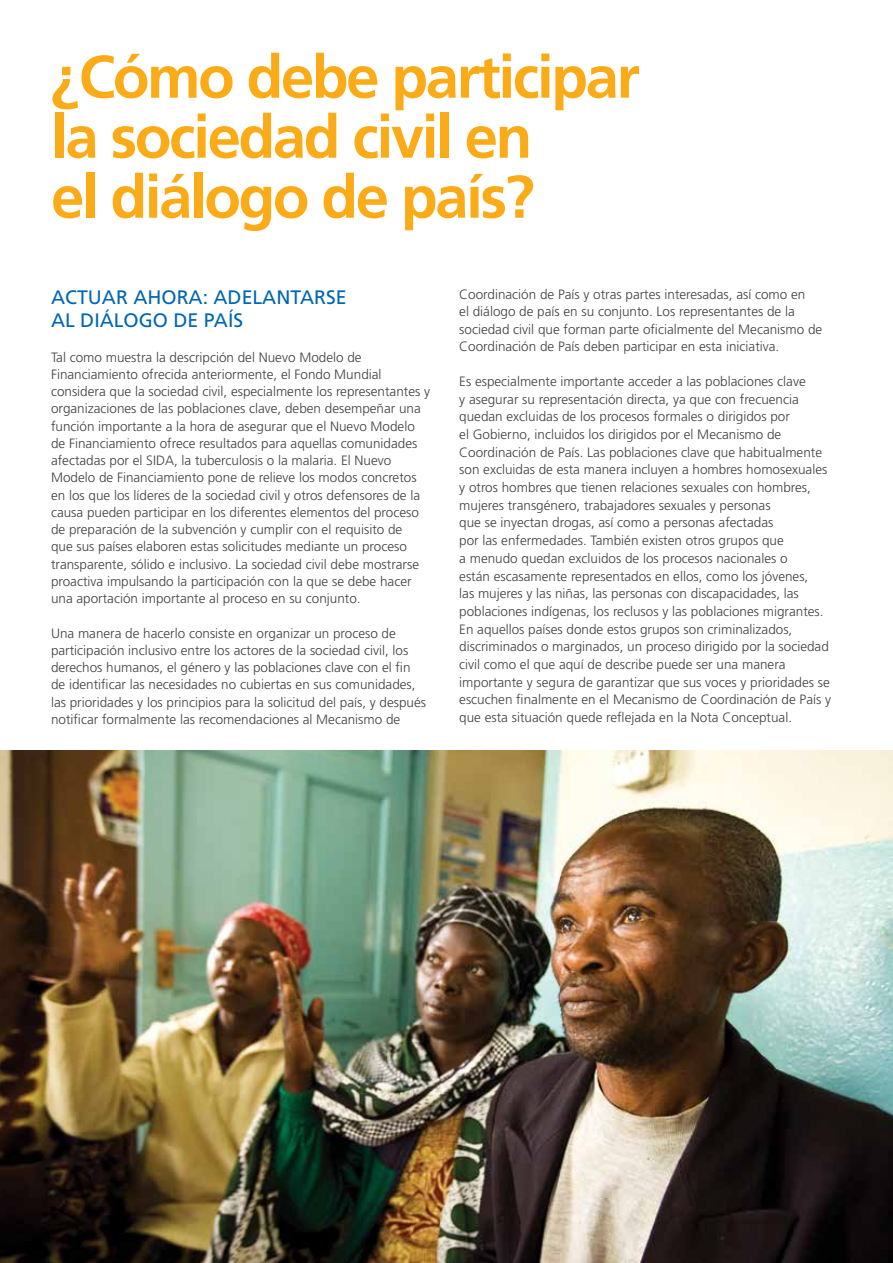
<style>
.page{position:relative;width:893px;height:1263px;background:#fff}
.page>*{position:absolute;margin:0;border:0;box-sizing:border-box;transform-origin:0 0}
.t1{font:700 60px/60px "Frutiger";letter-spacing:-.04em;color:#fbab18}
.t2{font:19.5px "Frutiger";color:#0066b3}
.t3{font:300 13.5px/17.2px "Frutiger";color:#414042}
</style>
<div class="page">
<img style="left:0;top:750px;width:893px;height:513px">
<h1 class="t1" style="left:51px;top:46px;width:590px">¿Cómo debe participar la sociedad civil en<br>el diálogo de país?</h1>
<h2 class="t2" style="left:51px;top:285px;width:125px">ACTUAR AHORA</h2>
<h2 class="t2" style="left:203px;top:285px;width:24px">: ADELANTARSE</h2>
<h2 class="t2" style="left:51px;top:309px;width:77px">AL DIÁLOGO</h2>
<h2 class="t2" style="left:173px;top:309px;width:69px">DE PAÍS</h2>
<p class="t3" style="left:51px;top:348px;width:381px">Tal como muestra la descripción del Nuevo Modelo de Financiamiento ofrecida anteriormente, el Fondo Mundial considera que la sociedad civil, especialmente los representantes y organizaciones de las poblaciones clave, deben desempeñar una función importante a la hora de asegurar que el Nuevo Modelo de Financiamiento ofrece resultados para aquellas comunidades afectadas por el SIDA, la tuberculosis o la malaria. El Nuevo Modelo de Financiamiento pone de relieve los modos concretos en los que los líderes de la sociedad civil y otros defensores de la causa pueden participar en los diferentes elementos del proceso de preparación de la subvención y cumplir con el requisito de<br>que sus países elaboren estas solicitudes mediante un proceso transparente, sólido e inclusivo. La sociedad civil debe mostrarse proactiva impulsando la participación con la que se debe hacer una aportación importante al proceso en su conjunto.</p>
<p class="t3" style="left:51px;top:624px;width:377px">Una manera de hacerlo consiste en organizar un proceso de participación inclusivo entre los actores de la sociedad civil, los derechos humanos, el género y las poblaciones clave con el fin de identificar las necesidades no cubiertas en sus comunidades, las prioridades y los principios para la solicitud del país, y después notificar formalmente las recomendaciones al Mecanismo de</p>
<p class="t3" style="left:459px;top:286px;width:365px">Coordinación de País y otras partes interesadas, así como en<br>el diálogo de país en su conjunto. Los representantes de la sociedad civil que forman parte oficialmente del Mecanismo de Coordinación de País deben participar en esta iniciativa.</p>
<p class="t3" style="left:459px;top:372px;width:373px;line-height:17.7px">Es especialmente importante acceder a las poblaciones clave<br>y asegurar su representación directa, ya que con frecuencia quedan excluidas de los procesos formales o dirigidos por<br>el Gobierno, incluidos los dirigidos por el Mecanismo de Coordinación de País. Las poblaciones clave que habitualmente son excluidas de esta manera incluyen a hombres homosexuales y otros hombres que tienen relaciones sexuales con hombres, mujeres transgénero, trabajadores sexuales y personas<br>que se inyectan drogas, así como a personas afectadas<br>por las enfermedades. También existen otros grupos que<br>a menudo quedan excluidos de los procesos nacionales o<br>están escasamente representados en ellos, como los jóvenes,<br>las mujeres y las niñas, las personas con discapacidades, las poblaciones indígenas, los reclusos y las poblaciones migrantes.<br>En aquellos países donde estos grupos son criminalizados, discriminados o marginados, un proceso dirigido por la sociedad civil como el que aquí de describe puede ser una manera importante y segura de garantizar que sus voces y prioridades se escuchen finalmente en el Mecanismo de Coordinación de País y que esta situación quede reflejada en la Nota Conceptual.</p>
</div>
